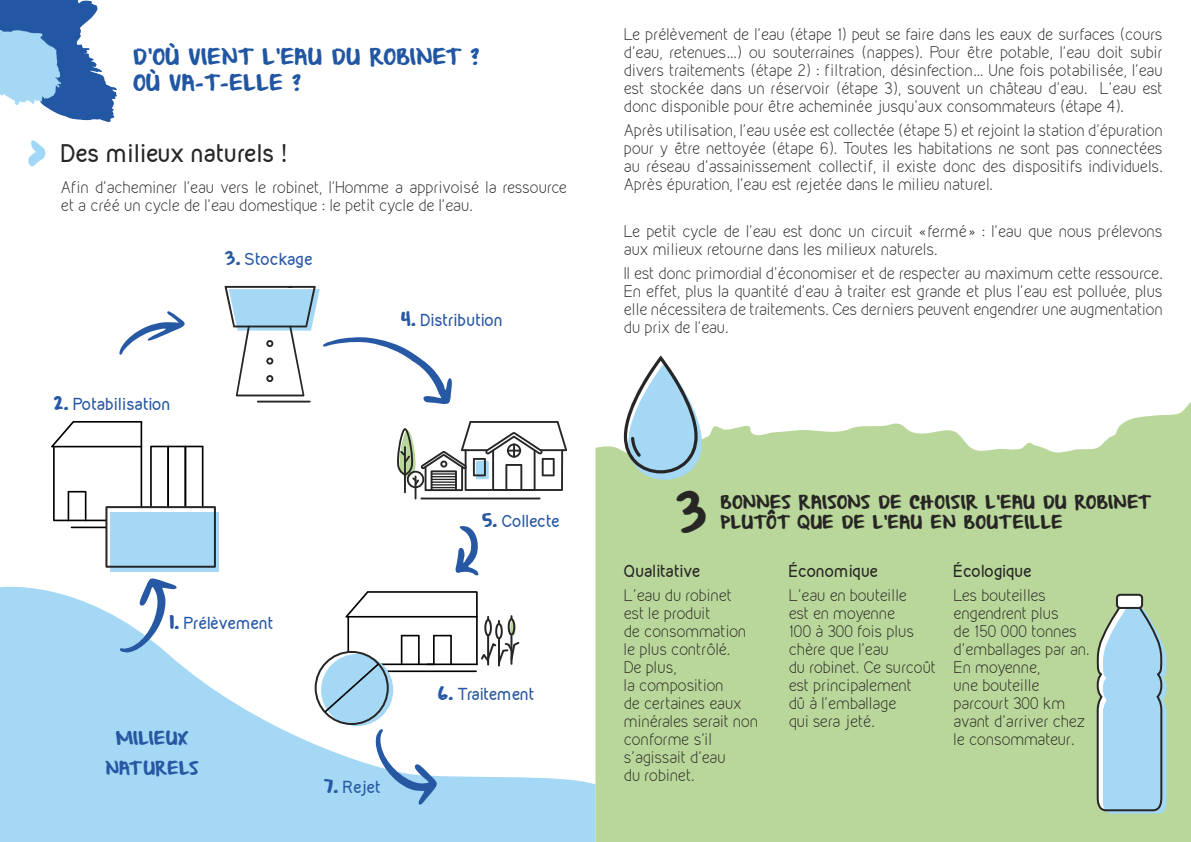
<style>
.page{position:relative;width:1191px;height:842px;background:#fff}
.page>*{position:absolute;margin:0;border:0;box-sizing:border-box;transform-origin:0 0}
.t1{font:45px "From Where You Are";color:#282625}
.t2{font:700 22px "Kirvy";letter-spacing:.01em;color:#282625}
.t3{font:18px/26px "From Where You Are";letter-spacing:.02em;color:#2156a3}
.t4{font:300 15px/18px "Kirvy";color:#282625}
.t5{font:700 15px "Kirvy";color:#2758a3}
.t6{font:15px "From Where You Are";letter-spacing:.015em;color:#282625}
.t7{font:700 15px "Kirvy";color:#282625}
.t8{font:15px/30px "From Where You Are";color:#2758a3;text-align:center}
.t9{font:700 15px "Kirvy";letter-spacing:-.02em;color:#282625}
.s1{font-family:"From Where You Are";font-weight:400}
</style>
<div class="page">
<svg style="left:595px;top:402px;width:596px;height:440px;background:#bedaa1"></svg>
<img style="left:0;top:0;width:116px;height:121px">
<img style="left:0;top:31px;width:61px;height:74px">
<svg style="left:28px;top:140px;width:18px;height:26px"></svg>
<svg style="left:0;top:586px;width:595px;height:256px;fill:#a5d8f5"></svg>
<hr style="left:420px;top:498px;width:120px;height:1px;background:#262626">
<hr style="left:404px;top:446px;width:2px;height:47px;background:#262626">
<hr style="left:414px;top:476px;width:2px;height:23px;background:#262626">
<svg style="left:397px;top:421px;width:170px;height:70px"></svg>
<svg style="left:316px;top:652px;width:72px;height:72px"></svg>
<div style="left:321px;top:654px;width:72px;height:72px;background:#a5d8f5;border-radius:50%"></div>
<div style="left:315px;top:651px;width:74px;height:74px;border:2px solid #262626;border-radius:50%"></div>
<svg style="left:324px;top:591px;width:197px;height:121px"></svg>
<hr style="left:71px;top:527px;width:71px;height:1px;background:#000">
<svg style="left:150px;top:446px;width:53px;height:60px"></svg>
<svg style="left:51px;top:421px;width:91px;height:100px"></svg>
<div style="left:106px;top:507px;width:109px;height:60px;background:#fff"></div>
<div style="left:111px;top:512px;width:108px;height:59px;background:#a5d8f5"></div>
<div style="left:105px;top:506px;width:111px;height:62px;border:2px solid #262626"></div>
<svg style="left:119px;top:578px;width:58px;height:74px"></svg>
<svg style="left:374px;top:727px;width:65px;height:78px"></svg>
<svg style="left:224px;top:286px;width:228px;height:118px"></svg>
<svg style="left:455px;top:526px;width:24px;height:50px"></svg>
<svg style="left:119px;top:311px;width:66px;height:44px"></svg>
<svg style="left:1095px;top:603px;width:71px;height:211px;background:#a4cede"></svg>
<div style="left:1116px;top:594px;width:27px;height:15px;background:#fff;border:2px solid #262626;border-radius:3px"></div>
<svg style="left:624px;top:355px;width:78px;height:125px"></svg>
<p class="t3" style="left:133px;top:45px;width:347px">D’OÙ VIENT L’EAU DU ROBINET ?<br>OÙ VA-T-ELLE ?</p>
<h2 class="t2" style="left:61px;top:145px;width:228px">Des milieux naturels !</h2>
<p class="t4" style="left:61px;top:180px;width:508px">Afin d’acheminer l’eau vers le robinet, l’Homme a apprivoisé la ressource et a créé un cycle de l’eau domestique : le petit cycle de l’eau.</p>
<p class="t5" style="left:54px;top:397px;width:118px"><span class="s1">2.</span> Potabilisation</p>
<p class="t5" style="left:225px;top:253px;width:90px"><span class="s1">3.</span> Stockage</p>
<p class="t5" style="left:401px;top:314px;width:104px"><span class="s1">4.</span> Distribution</p>
<p class="t5" style="left:169px;top:617px;width:106px"><span class="s1">1.</span> Prélèvement</p>
<p class="t8" style="left:105px;top:724px;width:95px">MILIEUX<br>NATURELS</p>
<p class="t5" style="left:324px;top:781px;width:59px"><span class="s1">7.</span> Rejet</p>
<p class="t5" style="left:482px;top:515px;width:80px"><span class="s1">5.</span> Collecte</p>
<p class="t5" style="left:438px;top:688px;width:98px"><span class="s1">6.</span> Traitement</p>
<p class="t4" style="left:624px;top:27px;width:540px;text-align:justify">Le prélèvement de l’eau (étape 1) peut se faire dans les eaux de surfaces (cours d’eau, retenues…) ou souterraines (nappes). Pour être potable, l’eau doit subir divers traitements (étape 2) : filtration, désinfection… Une fois potabilisée, l’eau est stockée dans un réservoir (étape 3), souvent un château d’eau. L’eau est donc disponible pour être acheminée jusqu’aux consommateurs (étape 4).</p>
<p class="t4" style="left:624px;top:122px;width:540px;text-align:justify">Après utilisation, l’eau usée est collectée (étape 5) et rejoint la station d’épuration pour y être nettoyée (étape 6). Toutes les habitations ne sont pas connectées au réseau d’assainissement collectif, il existe donc des dispositifs individuels.<br>Après épuration, l’eau est rejetée dans le milieu naturel.</p>
<p class="t4" style="left:624px;top:224px;width:540px">Le petit cycle de l’eau est donc un circuit « fermé » : l’eau que nous prélevons aux milieux retourne dans les milieux naturels.</p>
<p class="t4" style="left:624px;top:265px;width:540px;text-align:justify">Il est donc primordial d’économiser et de respecter au maximum cette ressource.<br>En effet, plus la quantité d’eau à traiter est grande et plus l’eau est polluée, plus elle nécessitera de traitements. Ces derniers peuvent engendrer une augmentation du prix de l’eau.</p>
<h1 class="t1" style="left:675px;top:491px;width:33px">3</h1>
<p class="t6" style="left:720px;top:495px;width:431px">BONNES RAISONS DE CHOISIR L’EAU DU ROBINET</p>
<p class="t6" style="left:720px;top:515px;width:344px">PLUTÔT QUE DE L’EAU EN BOUTEILLE</p>
<p class="t7" style="left:624px;top:565px;width:79px">Qualitative</p>
<p class="t4" style="left:624px;top:587px;width:136px">L’eau du robinet<br>est le produit<br>de consommation le plus contrôlé.<br>De plus,<br>la composition<br>de certaines eaux minérales serait non conforme s’il s’agissait d’eau<br>du robinet.</p>
<p class="t9" style="left:788px;top:565px;width:91px">Économique</p>
<p class="t4" style="left:788px;top:587px;width:149px">L’eau en bouteille<br>est en moyenne<br>100 à 300 fois plus chère que l’eau<br>du robinet. Ce surcoût est principalement<br>dû à l’emballage<br>qui sera jeté.</p>
<p class="t7" style="left:953px;top:565px;width:80px">Écologique</p>
<p class="t4" style="left:953px;top:587px;width:137px">Les bouteilles engendrent plus<br>de 150 000 tonnes d’emballages par an.<br>En moyenne,<br>une bouteille parcourt 300 km avant d’arriver chez le consommateur.</p>
</div>
